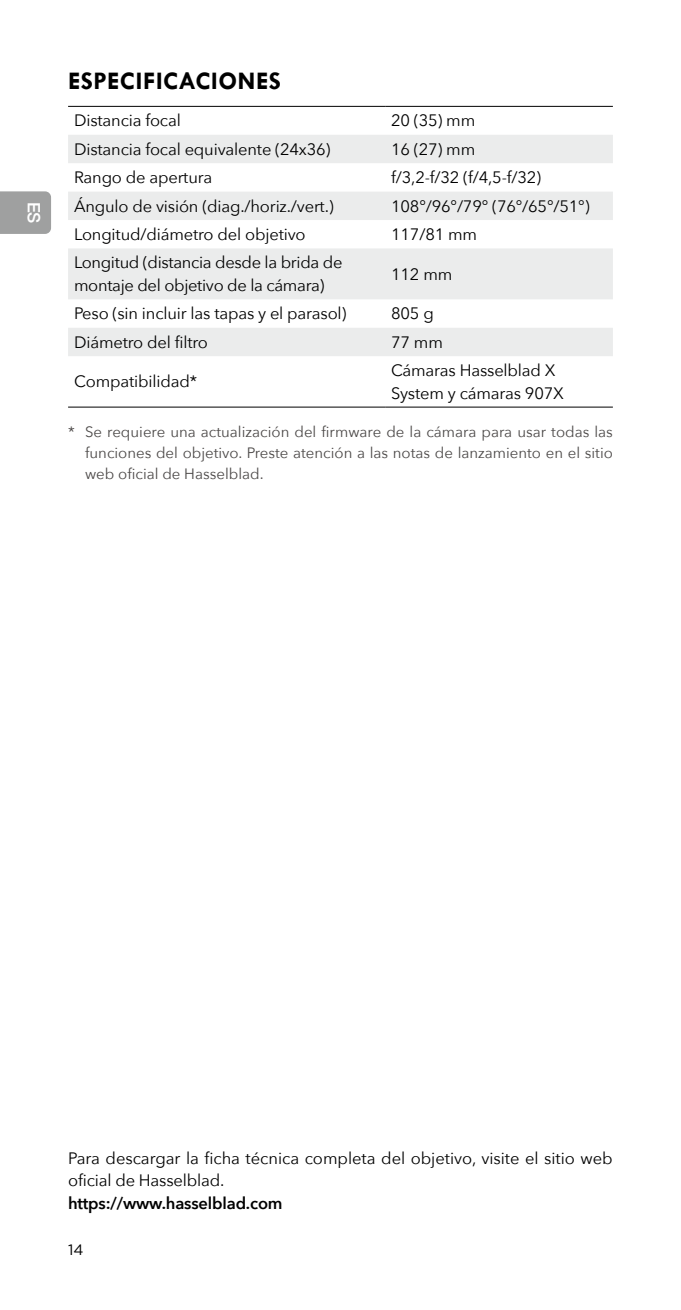
<style>
.page{position:relative;width:681px;height:1310px;background:#fff}
.page>*{position:absolute;margin:0;border:0;box-sizing:border-box;transform-origin:0 0}
.t1{font:700 25.5px "Tw Cen";letter-spacing:.02em;color:#000}
.t2{font:500 17.1px "Helvetica Neue";color:#fff}
.t3{font:16.5px/22.5px "Avenir Next";letter-spacing:-.01em;color:#000}
.t4{font:600 16.5px "Avenir Next";letter-spacing:-.01em;color:#000}
.t5{font:15px/21px "Avenir Next";color:#4c4948;text-align:justify}
.t6{font:15px "Gotham";color:#000}
</style>
<div class="page">
<div style="left:0;top:191px;width:51px;height:43px;background:#9fa0a0"></div>
<svg style="left:68px;top:135px;width:544px;height:221px;fill:#ebecec"></svg>
<hr style="left:68px;top:106px;width:317px;height:1px;background:#000">
<hr style="left:385px;top:106px;width:227px;height:1px;background:#000">
<hr style="left:68px;top:406px;width:317px;height:1px;background:#000">
<hr style="left:385px;top:406px;width:227px;height:1px;background:#000">
<p class="t2" style="left:48px;top:202px;width:23px;rotate:90deg">ES</p>
<h1 class="t1" style="left:68px;top:66px;width:214px">ESPECIFICACIONES</h1>
<p class="t3" style="left:74px;top:109px;width:108px">Distancia focal</p>
<p class="t3" style="left:391px;top:109px;width:86px">20 (35) mm</p>
<p class="t3" style="left:74px;top:137px;width:258px">Distancia focal equivalente (24x36)</p>
<p class="t3" style="left:391px;top:137px;width:86px">16 (27) mm</p>
<p class="t3" style="left:74px;top:165px;width:139px">Rango de apertura</p>
<p class="t3" style="left:391px;top:165px;width:151px">f/3,2-f/32 (f/4,5-f/32)</p>
<p class="t3" style="left:74px;top:194px;width:261px">Ángulo de visión (diag./horiz./vert.)</p>
<p class="t3" style="left:391px;top:194px;width:200px">108°/96°/79° (76°/65°/51°)</p>
<p class="t3" style="left:74px;top:222px;width:233px">Longitud/diámetro del objetivo</p>
<p class="t3" style="left:391px;top:222px;width:87px">117/81 mm</p>
<p class="t3" style="left:74px;top:251px;width:270px">Longitud (distancia desde la brida de montaje del objetivo de la cámara)</p>
<p class="t3" style="left:391px;top:262px;width:63px">112 mm</p>
<p class="t3" style="left:74px;top:302px;width:274px">Peso (sin incluir las tapas y el parasol)</p>
<p class="t3" style="left:391px;top:302px;width:44px">805 g</p>
<p class="t3" style="left:74px;top:330px;width:135px">Diámetro del filtro</p>
<p class="t3" style="left:391px;top:330px;width:53px">77 mm</p>
<p class="t3" style="left:74px;top:370px;width:124px">Compatibilidad*</p>
<p class="t3" style="left:391px;top:358px;width:174px">Cámaras Hasselblad X<br>System y cámaras 907X</p>
<p class="t5" style="left:85px;top:421px;width:529px;text-indent:-17px">* Se requiere una actualización del firmware de la cámara para usar todas las funciones del objetivo. Preste atención a las notas de lanzamiento en el sitio web oficial de Hasselblad.</p>
<p class="t3" style="left:68px;top:1146px;width:546px">Para descargar la ficha técnica completa del objetivo, visite el sitio web oficial de Hasselblad.</p>
<p class="t4" style="left:68px;top:1189px;width:216px">https://www.hasselblad.com</p>
<p class="t6" style="left:68px;top:1239px;width:17px">14</p>
</div>
